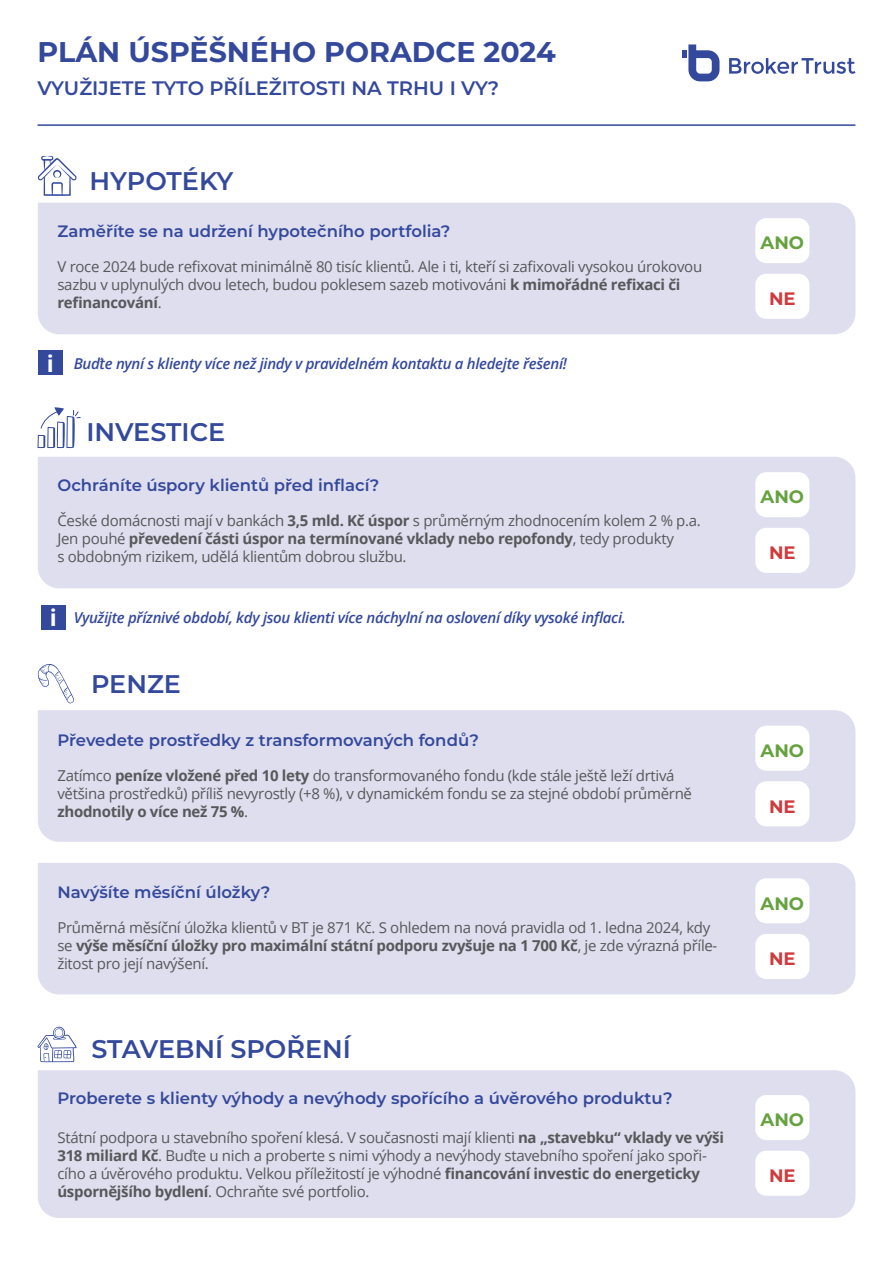
<style>
.page{position:relative;width:893px;height:1263px;background:#fff}
.page>*{position:absolute;margin:0;border:0;box-sizing:border-box;transform-origin:0 0}
.t1{font:700 28.5px "Montserrat";color:#34499c}
.t2{font:600 25.5px "Montserrat";color:#34499c}
.t3{font:700 22.95px "Open Sans";color:#fff}
.t4{font:600 19.5px "Montserrat";color:#34499c}
.t5{font:700 18px "Montserrat";color:#65a23e}
.t6{font:700 18px "Montserrat";color:#ce3b3d}
.t7{font:600 16.5px "Montserrat";color:#34499c}
.t8{font:15px/18px "Open Sans";letter-spacing:-.02em;color:#57585a}
.t9{font:italic 600 15px "Open Sans";letter-spacing:-.02em;color:#34499c}
.s1{font-weight:700}
</style>
<div class="page">
<div style="left:38px;top:203px;width:817px;height:131px;background:#dedeee"></div>
<div style="left:38px;top:457px;width:817px;height:131px;background:#dedeee"></div>
<div style="left:38px;top:710px;width:817px;height:132px;background:#dedeee"></div>
<div style="left:38px;top:863px;width:817px;height:131px;background:#dedeee"></div>
<div style="left:38px;top:1070px;width:817px;height:148px;background:#dedeee"></div>
<svg style="left:38px;top:407px;width:43px;height:42px"></svg>
<svg style="left:37px;top:1026px;width:40px;height:36px"></svg>
<svg style="left:38px;top:156px;width:39px;height:40px"></svg>
<svg style="left:37px;top:664px;width:37px;height:40px"></svg>
<hr style="left:38px;top:124px;width:817px;height:2px;background:#34499c">
<div style="left:38px;top:350px;width:25px;height:25px;background:#34499c"></div>
<div style="left:41px;top:604px;width:25px;height:25px;background:#34499c"></div>
<svg style="left:729px;top:58px;width:126px;height:16px"></svg>
<svg style="left:682px;top:44px;width:37px;height:37px"></svg>
<div style="left:755px;top:218px;width:54px;height:45px;background:#fff;border-radius:11px"></div>
<div style="left:755px;top:274px;width:54px;height:45px;background:#fff;border-radius:11px"></div>
<div style="left:755px;top:472px;width:54px;height:45px;background:#fff;border-radius:11px"></div>
<div style="left:755px;top:528px;width:54px;height:45px;background:#fff;border-radius:11px"></div>
<div style="left:755px;top:726px;width:54px;height:45px;background:#fff;border-radius:11px"></div>
<div style="left:755px;top:781px;width:54px;height:45px;background:#fff;border-radius:11px"></div>
<div style="left:755px;top:878px;width:54px;height:45px;background:#fff;border-radius:11px"></div>
<div style="left:755px;top:934px;width:54px;height:45px;background:#fff;border-radius:11px"></div>
<div style="left:755px;top:1095px;width:54px;height:45px;background:#fff;border-radius:11px"></div>
<div style="left:755px;top:1151px;width:54px;height:45px;background:#fff;border-radius:11px"></div>
<h1 class="t1" style="left:38px;top:31px;width:520px">PLÁN ÚSPĚŠNÉHO PORADCE 2024</h1>
<h3 class="t4" style="left:38px;top:74px;width:463px">VYUŽIJETE TYTO PŘÍLEŽITOSTI NA TRHU I VY?</h3>
<h2 class="t2" style="left:90px;top:163px;width:145px">HYPOTÉKY</h2>
<p class="t7" style="left:57px;top:220px;width:395px">Zaměříte se na udržení hypotečního portfolia?</p>
<p class="t8" style="left:57px;top:258px;width:646px">V roce 2024 bude refixovat minimálně 80 tisíc klientů. Ale i ti, kteří si zafixovali vysokou úrokovou sazbu v uplynulých dvou letech, budou poklesem sazeb motivováni <span class="s1">k mimořádné refixaci či refinancování</span>.</p>
<h3 class="t3" style="left:47px;top:347px;width:8px">i</h3>
<p class="t9" style="left:74px;top:353px;width:495px">Buďte nyní s klienty více než jindy v pravidelném kontaktu a hledejte řešení!</p>
<h2 class="t2" style="left:86px;top:414px;width:140px">INVESTICE</h2>
<p class="t7" style="left:57px;top:474px;width:323px">Ochráníte úspory klientů před inflací?</p>
<p class="t8" style="left:57px;top:511px;width:645px">České domácnosti mají v bankách <span class="s1">3,5 mld. Kč úspor</span> s průměrným zhodnocením kolem 2 % p.a.<br>Jen pouhé <span class="s1">převedení části úspor na termínované vklady nebo repofondy</span>, tedy produkty<br>s obdobným rizikem, udělá klientům dobrou službu.</p>
<h3 class="t3" style="left:50px;top:601px;width:8px">i</h3>
<p class="t9" style="left:74px;top:607px;width:554px">Využijte příznivé období, kdy jsou klienti více náchylní na oslovení díky vysoké inflaci.</p>
<h2 class="t2" style="left:91px;top:666px;width:91px">PENZE</h2>
<p class="t7" style="left:57px;top:729px;width:423px">Převedete prostředky z transformovaných fondů?</p>
<p class="t8" style="left:57px;top:766px;width:636px">Zatímco <span class="s1">peníze vložené před 10 lety</span> do transformovaného fondu (kde stále ještě leží drtivá většina prostředků) příliš nevyrostly (+8 %), v dynamickém fondu se za stejné období průměrně <span class="s1">zhodnotily o více než 75 %</span>.</p>
<p class="t7" style="left:57px;top:880px;width:214px">Navýšíte měsíční úložky?</p>
<p class="t8" style="left:57px;top:918px;width:661px">Průměrná měsíční úložka klientů v BT je 871 Kč. S ohledem na nová pravidla od 1. ledna 2024, kdy se <span class="s1">výše měsíční úložky pro maximální státní podporu zvyšuje na 1 700 Kč</span>, je zde výrazná příle&shy;žitost pro její navýšení.</p>
<h2 class="t2" style="left:91px;top:1031px;width:261px">STAVEBNÍ SPOŘENÍ</h2>
<p class="t7" style="left:57px;top:1086px;width:617px">Proberete s klienty výhody a nevýhody spořícího a úvěrového produktu?</p>
<p class="t8" style="left:57px;top:1128px;width:668px">Státní podpora u stavebního spoření klesá. V současnosti mají klienti <span class="s1">na „stavebku“ vklady ve výši 318 miliard Kč</span>. Buďte u nich a proberte s nimi výhody a nevýhody stavebního spoření jako spoři&shy;cího a úvěrového produktu. Velkou příležitostí je výhodné <span class="s1">financování investic do energeticky úspornějšího bydlení</span>. Ochraňte své portfolio.</p>
<p class="t5" style="left:761px;top:230px;width:45px">ANO</p>
<p class="t6" style="left:769px;top:286px;width:28px">NE</p>
<p class="t5" style="left:761px;top:484px;width:45px">ANO</p>
<p class="t6" style="left:769px;top:540px;width:28px">NE</p>
<p class="t5" style="left:761px;top:737px;width:45px">ANO</p>
<p class="t6" style="left:769px;top:793px;width:28px">NE</p>
<p class="t5" style="left:761px;top:890px;width:45px">ANO</p>
<p class="t6" style="left:769px;top:946px;width:28px">NE</p>
<p class="t5" style="left:761px;top:1107px;width:45px">ANO</p>
<p class="t6" style="left:769px;top:1162px;width:28px">NE</p>
</div>
